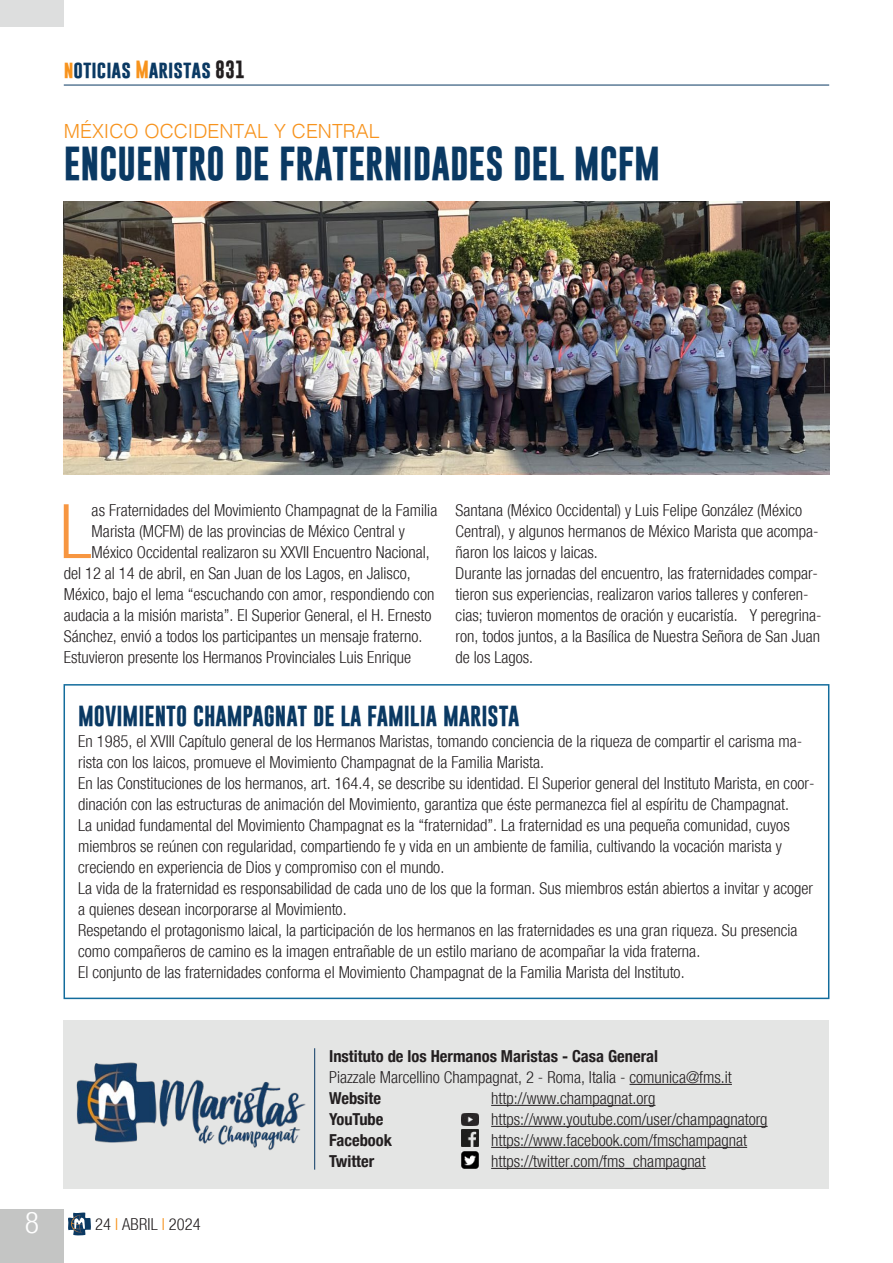
<style>
.page{position:relative;width:893px;height:1263px;background:#fff}
.page>*{position:absolute;margin:0;border:0;box-sizing:border-box;transform-origin:0 0}
.Testo_normal{font:300 condensed 75.3px "Helvetica Neue";color:#f79641}
.Titolo{font:700 34.5px "Gobold";color:#0a3963}
.t1{font:300 condensed 30px "Helvetica Neue";color:#fff}
.Titolo-2{font:700 21px "Gobold";color:#0a3963}
.Titolo-3{font:300 19.5px "Helvetica";color:#f7931d}
.t2{font:700 18px "Gobold";color:#0a3963}
.Testo_normal-2{font:300 condensed 16.5px/21px "Helvetica Neue";color:#231f20}
.t3{font:700 condensed 16.5px "Helvetica Neue";color:#231f20}
.s1{color:#f7931d}
.s2{color:#231f20}
</style>
<div class="page">
<hr style="left:64px;top:85px;width:765px;height:1px;background:#0a3963">
<svg style="left:68px;top:1212px;width:23px;height:23px"></svg>
<div style="left:0;top:1209px;width:64px;height:54px;background:#c4c5c4"></div>
<div style="left:0;top:0;width:64px;height:27px;background:#dddede"></div>
<div style="left:64px;top:1020px;width:765px;height:168px;background:#e4e5e4"></div>
<hr style="left:629px;top:1084px;width:103px;height:1px;background:#231f20">
<hr style="left:314px;top:1048px;width:1px;height:122px;background:#0a3963">
<img style="left:76px;top:1062px;width:230px;height:89px">
<hr style="left:491px;top:1105px;width:164px;height:1px;background:#231f20">
<hr style="left:491px;top:1126px;width:277px;height:1px;background:#231f20">
<hr style="left:491px;top:1147px;width:256px;height:1px;background:#231f20">
<hr style="left:491px;top:1168px;width:215px;height:1px;background:#231f20">
<img style="left:461px;top:1129px;width:17px;height:17px">
<img style="left:461px;top:1152px;width:17px;height:17px">
<img style="left:461px;top:1113px;width:17px;height:12px">
<img style="left:64px;top:201px;width:765px;height:273px">
<div style="left:64px;top:684px;width:765px;height:315px;border:2px solid #136c9c"></div>
<p class="t2" style="left:64px;top:57px;width:183px"><span class="s1">n</span>oticias <span class="s1">M</span>aristas <span class="s2">831</span></p>
<p class="Titolo-3" style="left:64px;top:114px;width:317px">MÉXICO OCCIDENTAL Y CENTRAL</p>
<p class="Titolo" style="left:64px;top:141px;width:598px">ENCUENTRO DE FRATERNIDADES DEL MCFM</p>
<p class="Testo_normal-2" style="left:456px;top:500px;width:365px">Santana (México Occidental) y Luis Felipe González (México<br>Central), y algunos hermanos de México Marista que acompa&shy;ñaron los laicos y laicas.</p>
<p class="Testo_normal-2" style="left:456px;top:563px;width:368px">Durante las jornadas del encuentro, las fraternidades compar&shy;tieron sus experiencias, realizaron varios talleres y conferen&shy;cias; tuvieron momentos de oración y eucaristía. Y peregrina&shy;ron, todos juntos, a la Basílica de Nuestra Señora de San Juan de los Lagos.</p>
<p class="Titolo-2" style="left:78px;top:702px;width:443px">MOVIMIENTO CHAMPAGNAT DE LA FAMILIA MARISTA</p>
<p class="Testo_normal-2" style="left:78px;top:731px;width:726px">En 1985, el XVIII Capítulo general de los Hermanos Maristas, tomando conciencia de la riqueza de compartir el carisma ma&shy;rista con los laicos, promueve el Movimiento Champagnat de la Familia Marista.</p>
<p class="Testo_normal-2" style="left:78px;top:773px;width:738px">En las Constituciones de los hermanos, art. 164.4, se describe su identidad. El Superior general del Instituto Marista, en coor&shy;dinación con las estructuras de animación del Movimiento, garantiza que éste permanezca fiel al espíritu de Champagnat.</p>
<p class="Testo_normal-2" style="left:78px;top:815px;width:713px">La unidad fundamental del Movimiento Champagnat es la “fraternidad”. La fraternidad es una pequeña comunidad, cuyos miembros se reúnen con regularidad, compartiendo fe y vida en un ambiente de familia, cultivando la vocación marista y creciendo en experiencia de Dios y compromiso con el mundo.</p>
<p class="Testo_normal-2" style="left:78px;top:878px;width:736px">La vida de la fraternidad es responsabilidad de cada uno de los que la forman. Sus miembros están abiertos a invitar y acoger a quienes desean incorporarse al Movimiento.</p>
<p class="Testo_normal-2" style="left:78px;top:920px;width:721px">Respetando el protagonismo laical, la participación de los hermanos en las fraternidades es una gran riqueza. Su presencia como compañeros de camino es la imagen entrañable de un estilo mariano de acompañar la vida fraterna.</p>
<p class="Testo_normal-2" style="left:78px;top:962px;width:608px">El conjunto de las fraternidades conforma el Movimiento Champagnat de la Familia Marista del Instituto.</p>
<p class="Testo_normal" style="left:60px;top:488px;width:34px">L</p>
<p class="Testo_normal-2" style="left:92px;top:500px;width:347px">as Fraternidades del Movimiento Champagnat de la Familia</p>
<p class="Testo_normal-2" style="left:92px;top:521px;width:315px">Marista (MCFM) de las provincias de México Central y</p>
<p class="Testo_normal-2" style="left:92px;top:542px;width:340px">México Occidental realizaron su XXVII Encuentro Nacional,</p>
<p class="Testo_normal-2" style="left:64px;top:563px;width:348px">del 12 al 14 de abril, en San Juan de los Lagos, en Jalisco,</p>
<p class="Testo_normal-2" style="left:64px;top:584px;width:372px">México, bajo el lema “escuchando con amor, respondiendo con</p>
<p class="Testo_normal-2" style="left:64px;top:605px;width:369px">audacia a la misión marista”. El Superior General, el H. Ernesto</p>
<p class="Testo_normal-2" style="left:64px;top:626px;width:360px">Sánchez, envió a todos los participantes un mensaje fraterno.</p>
<p class="Testo_normal-2" style="left:64px;top:647px;width:349px">Estuvieron presente los Hermanos Provinciales Luis Enrique</p>
<h3 class="t1" style="left:25px;top:1205px;width:16px">8</h3>
<p class="Testo_normal-2" style="left:95px;top:1214px;width:107px">24 <span class="s1">I</span> ABRIL <span class="s1">I</span> 2024</p>
<p class="t3" style="left:329px;top:1042px;width:331px">Instituto de los Hermanos Maristas - Casa General</p>
<p class="Testo_normal-2" style="left:329px;top:1067px;width:404px">Piazzale Marcellino Champagnat, 2 - Roma, Italia - comunica@fms.it</p>
<p class="t3" style="left:329px;top:1084px;width:53px">Website</p>
<p class="Testo_normal-2" style="left:491px;top:1088px;width:166px">http://www.champagnat.org</p>
<p class="t3" style="left:329px;top:1105px;width:56px">YouTube</p>
<p class="Testo_normal-2" style="left:491px;top:1109px;width:278px">https://www.youtube.com/user/champagnatorg</p>
<p class="t3" style="left:329px;top:1126px;width:64px">Facebook</p>
<p class="Testo_normal-2" style="left:491px;top:1130px;width:257px">https://www.facebook.com/fmschampagnat</p>
<p class="t3" style="left:329px;top:1147px;width:47px">Twitter</p>
<p class="Testo_normal-2" style="left:491px;top:1151px;width:216px">https://twitter.com/fms_champagnat</p>
</div>
